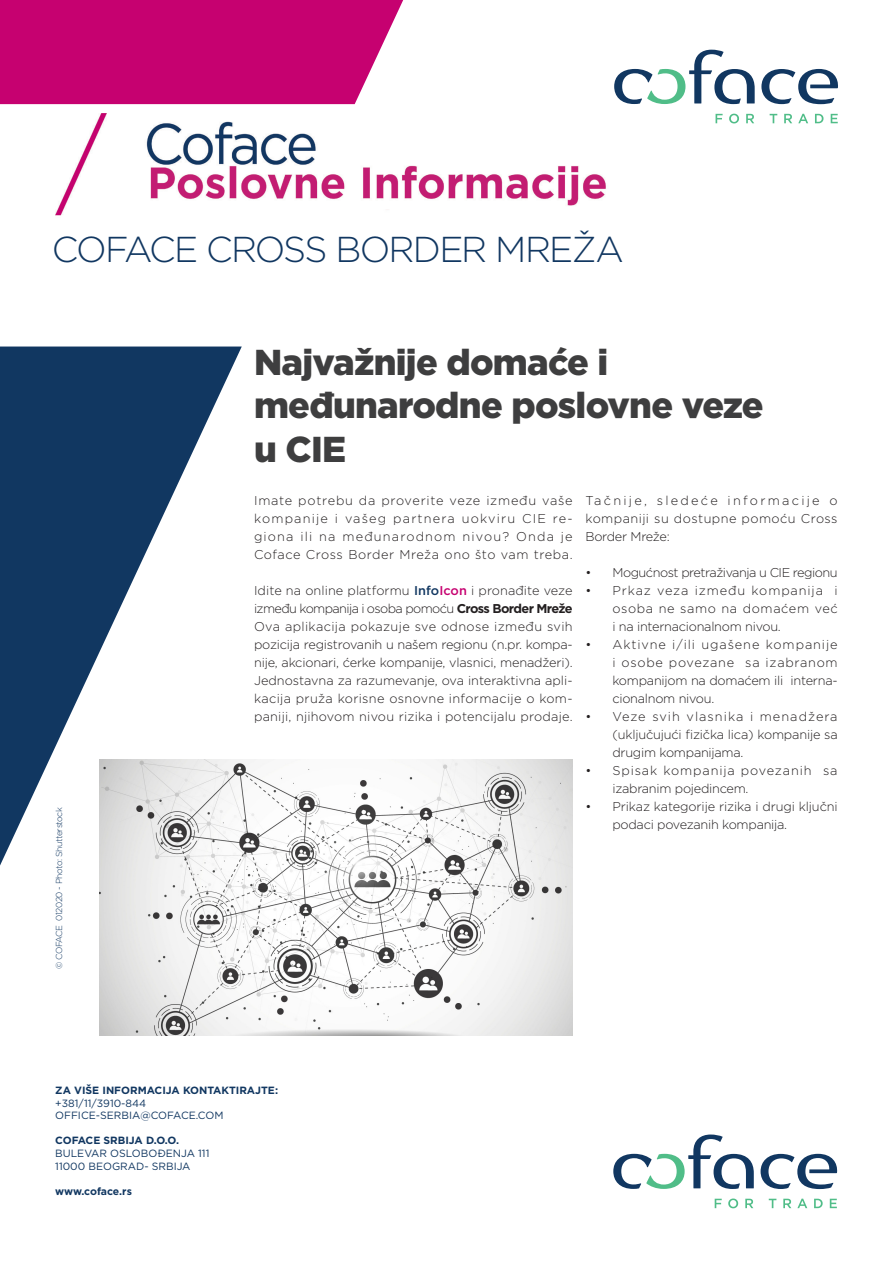
<style>
.page{position:relative;width:893px;height:1263px;background:#fff}
.page>*{position:absolute;margin:0;border:0;box-sizing:border-box;transform-origin:0 0}
.t1{font:900 36px/43.5px "Gotham";letter-spacing:-.02em;color:#3e3e3f}
.t2{font:300 36px "Gotham";letter-spacing:-.045em;color:#113761}
.t3{font:300 12.75px/18px "Gotham";letter-spacing:-.01em;color:#231f20;text-align:justify}
.t4{font:300 12.75px/18px "Gotham";letter-spacing:.045em;color:#231f20}
.t5{font:300 12.75px "Gotham";letter-spacing:-.035em;color:#231f20}
.t6{font:10.5px "Gotham";color:#113761}
.t7{font:700 10.5px "Gotham";color:#113761}
.t8{font:300 8.7px "Gotham";letter-spacing:-.05em;color:#113761}
.s1{font-weight:500;color:#113761}
.s2{font-weight:500;color:#c60170}
.s3{font-weight:700}
</style>
<div class="page">
<svg style="left:0;top:346px;width:242px;height:519px;fill:#113761"></svg>
<div style="left:0;top:0;width:403px;height:104px;background:#c60170"></div>
<img style="left:99px;top:759px;width:474px;height:276px">
<svg style="left:761px;top:1154px;width:77px;height:35px"></svg>
<svg style="left:613px;top:1134px;width:141px;height:55px"></svg>
<svg style="left:715px;top:1199px;width:7px;height:9px"></svg>
<svg style="left:728px;top:1198px;width:10px;height:10px"></svg>
<svg style="left:745px;top:1199px;width:8px;height:9px"></svg>
<svg style="left:769px;top:1199px;width:7px;height:9px"></svg>
<svg style="left:783px;top:1199px;width:8px;height:9px"></svg>
<svg style="left:797px;top:1198px;width:10px;height:10px"></svg>
<svg style="left:814px;top:1199px;width:9px;height:9px"></svg>
<svg style="left:830px;top:1199px;width:7px;height:9px"></svg>
<img style="left:55px;top:114px;width:551px;height:102px">
<svg style="left:761px;top:69px;width:77px;height:35px"></svg>
<svg style="left:614px;top:50px;width:141px;height:54px"></svg>
<svg style="left:715px;top:114px;width:8px;height:9px"></svg>
<svg style="left:729px;top:114px;width:10px;height:9px"></svg>
<svg style="left:746px;top:114px;width:8px;height:9px"></svg>
<svg style="left:770px;top:114px;width:7px;height:9px"></svg>
<svg style="left:784px;top:114px;width:8px;height:9px"></svg>
<svg style="left:798px;top:114px;width:10px;height:9px"></svg>
<svg style="left:815px;top:114px;width:8px;height:9px"></svg>
<svg style="left:831px;top:114px;width:7px;height:9px"></svg>
<p class="t2" style="left:52px;top:227px;width:573px">COFACE CROSS BORDER MREŽA</p>
<p class="t8" style="left:54px;top:969px;width:163px;rotate:-90deg">© COFACE 012020 - Photo: Shutterstock</p>
<p class="t1" style="left:254px;top:340px;width:511px">Najvažnije domaće i međunarodne poslovne veze u CIE</p>
<p class="t3" style="left:585px;top:491px;width:254px">Tačnije, sledeće informacije o kompaniji su dostupne pomoću Cross Border Mreže:</p>
<p class="t5" style="left:585px;top:565px;width:254px">• Mogućnost pretraživanja u CIE regionu</p>
<p class="t3" style="left:612px;top:581px;width:227px;text-indent:-27px">• Prkaz veza između kompanija i osoba ne samo na domaćem već i na internacionalnom nivou.</p>
<p class="t3" style="left:612px;top:635px;width:227px;text-indent:-27px">• Aktivne i/ili ugašene kompanije i osobe povezane sa izabranom kompanijom na domaćem ili interna&shy;cionalnom nivou.</p>
<p class="t3" style="left:612px;top:707px;width:227px;text-indent:-27px">• Veze svih vlasnika i menadžera (uključujući fizička lica) kompanije sa drugim kompanijama.</p>
<p class="t4" style="left:612px;top:761px;width:227px;text-indent:-27px">• Spisak kompanija povezanih sa izabranim pojedincem.</p>
<p class="t3" style="left:612px;top:797px;width:227px;text-indent:-27px">• Prikaz kategorije rizika i drugi ključni podaci povezanih kompanija.</p>
<p class="t3" style="left:254px;top:491px;width:320px">Imate potrebu da proverite veze između vaše kompanije i vašeg partnera uokviru CIE re&shy;giona ili na međunarodnom nivou? Onda je Coface Cross Border Mreža ono što vam treba.</p>
<p class="t3" style="left:254px;top:581px;width:320px">Idite na online platformu <span class="s1">Info</span><span class="s2">Icon</span> i pronađite veze između kompanija i osoba pomoću <span class="s3">Cross Border Mreže </span>Ova aplikacija pokazuje sve odnose između svih pozicija registrovanih u našem regionu (n.pr. kompa&shy;nije, akcionari, ćerke kompanije, vlasnici, menadžeri).<br>Jednostavna za razumevanje, ova interaktivna apli&shy;kacija pruža korisne osnovne informacije o kom&shy;paniji, njihovom nivou rizika i potencijalu prodaje.</p>
<p class="t7" style="left:55px;top:1083px;width:224px">ZA VIŠE INFORMACIJA KONTAKTIRAJTE:</p>
<p class="t6" style="left:55px;top:1096px;width:92px">+381/11/3910-844</p>
<p class="t6" style="left:55px;top:1109px;width:170px">OFFICE-SERBIA@COFACE.COM</p>
<p class="t7" style="left:55px;top:1134px;width:125px">COFACE SRBIJA D.O.O.</p>
<p class="t6" style="left:55px;top:1146px;width:156px">BULEVAR OSLOBOĐENJA 111</p>
<p class="t6" style="left:55px;top:1159px;width:137px">11000 BEOGRAD- SRBIJA</p>
<p class="t7" style="left:55px;top:1184px;width:78px">www.coface.rs</p>
</div>
